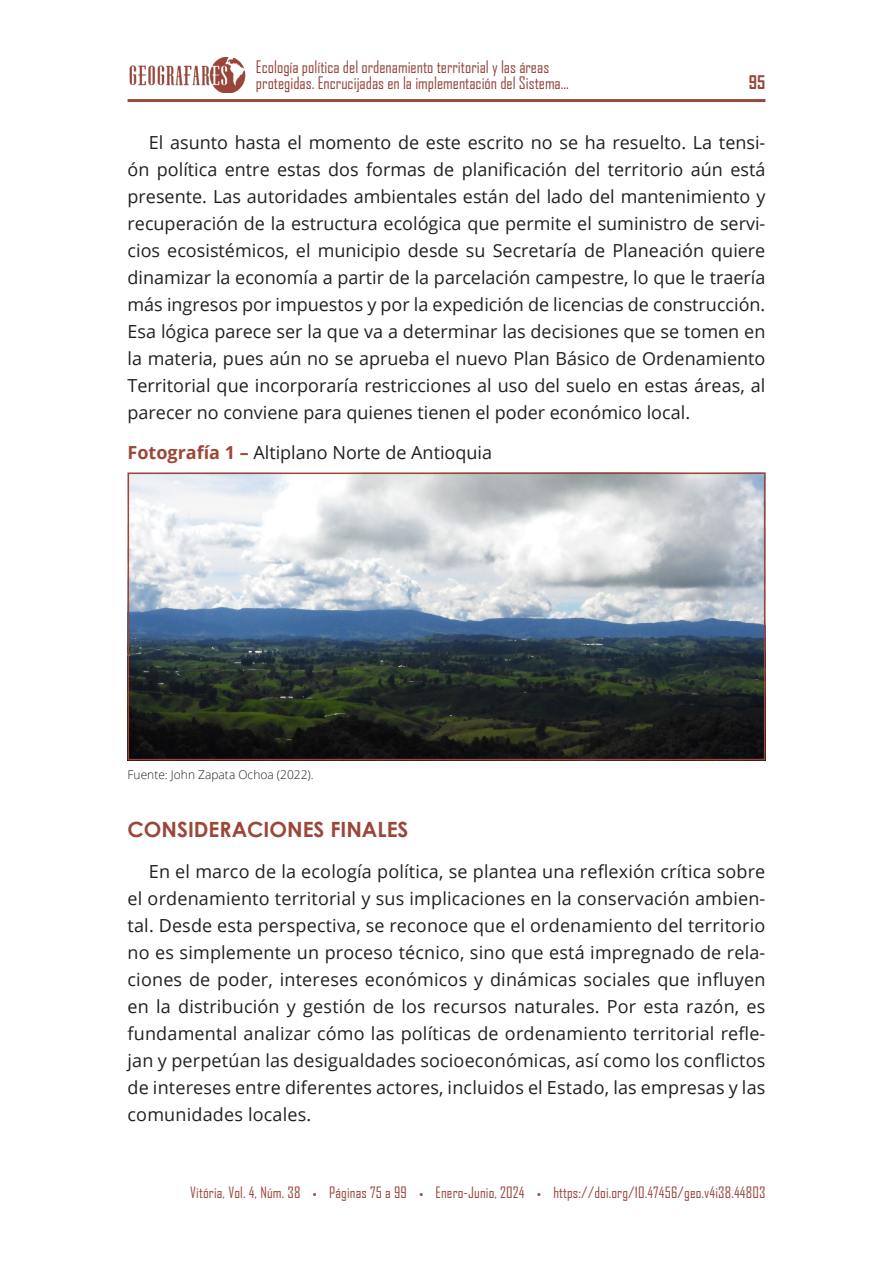
<style>
.page{position:relative;width:893px;height:1263px;background:#fff}
.page>*{position:absolute;margin:0;border:0;box-sizing:border-box;transform-origin:0 0}
.Título_1º_Nível{font:700 21px "Century Gothic";color:#9c4638}
.Texto_simples{font:18px/27px "Open Sans";letter-spacing:.005em;color:#231f20;text-align:justify}
.Legendas{font:18px "Open Sans";color:#231f20}
.t1{font:700 18px "Agency FB";color:#96483d}
.t2{font:16.5px/16.5px "Agency FB";color:#95473d}
.t3{font:15px "Agency FB";letter-spacing:.01em;color:#97483e}
.Fonte{font:300 12px "Open Sans";color:#231f20}
.s1{font-weight:700;color:#9c4638}
.s2{font-size:9px}
</style>
<div class="page">
<hr style="left:128px;top:99px;width:637px;height:3px;background:#96483d">
<img style="left:130px;top:57px;width:116px;height:36px">
<img style="left:131px;top:475px;width:631px;height:282px">
<div style="left:128px;top:472px;width:637px;height:288px;border:2px solid #9c4638"></div>
<p class="t2" style="left:256px;top:58px;width:315px">Ecología política del ordenamiento territorial y las áreas protegidas. Encrucijadas en la implementación del Sistema...</p>
<p class="t1" style="left:749px;top:72px;width:18px">95</p>
<p class="Texto_simples" style="left:128px;top:128px;width:639px;text-indent:21px">El asunto hasta el momento de este escrito no se ha resuelto. La tensi&shy;ón política entre estas dos formas de planificación del territorio aún está presente. Las autoridades ambientales están del lado del mantenimiento y recuperación de la estructura ecológica que permite el suministro de servi&shy;cios ecosistémicos, el municipio desde su Secretaría de Planeación quiere dinamizar la economía a partir de la parcelación campestre, lo que le traería más ingresos por impuestos y por la expedición de licencias de construcción.<br>Esa lógica parece ser la que va a determinar las decisiones que se tomen en la materia, pues aún no se aprueba el nuevo Plan Básico de Ordenamiento Territorial que incorporaría restricciones al uso del suelo en estas áreas, al parecer no conviene para quienes tienen el poder económico local.</p>
<p class="Legendas" style="left:128px;top:440px;width:366px"><span class="s1">Fotografía 1 –</span> Altiplano Norte de Antioquia</p>
<p class="Fonte" style="left:128px;top:766px;width:188px">Fuente: John Zapata Ochoa (2022).</p>
<p class="Título_1º_Nível" style="left:128px;top:813px;width:282px">CONSIDERACIONES FINALES</p>
<p class="Texto_simples" style="left:128px;top:857px;width:639px;text-indent:21px">En el marco de la ecología política, se plantea una reflexión crítica sobre el ordenamiento territorial y sus implicaciones en la conservación ambien&shy;tal. Desde esta perspectiva, se reconoce que el ordenamiento del territorio no es simplemente un proceso técnico, sino que está impregnado de rela&shy;ciones de poder, intereses económicos y dinámicas sociales que influyen en la distribución y gestión de los recursos naturales. Por esta razón, es fundamental analizar cómo las políticas de ordenamiento territorial refle&shy;jan y perpetúan las desigualdades socioeconómicas, así como los conflictos de intereses entre diferentes actores, incluidos el Estado, las empresas y las comunidades locales.</p>
<p class="t3" style="left:190px;top:1184px;width:577px">Vitória, Vol. 4, Núm. 38 <span class="s2">•</span> Páginas 75 a 99 <span class="s2">•</span> Enero-Junio, 2024 <span class="s2">•</span> https://doi.org/10.47456/geo.v4i38.44803</p>
</div>
